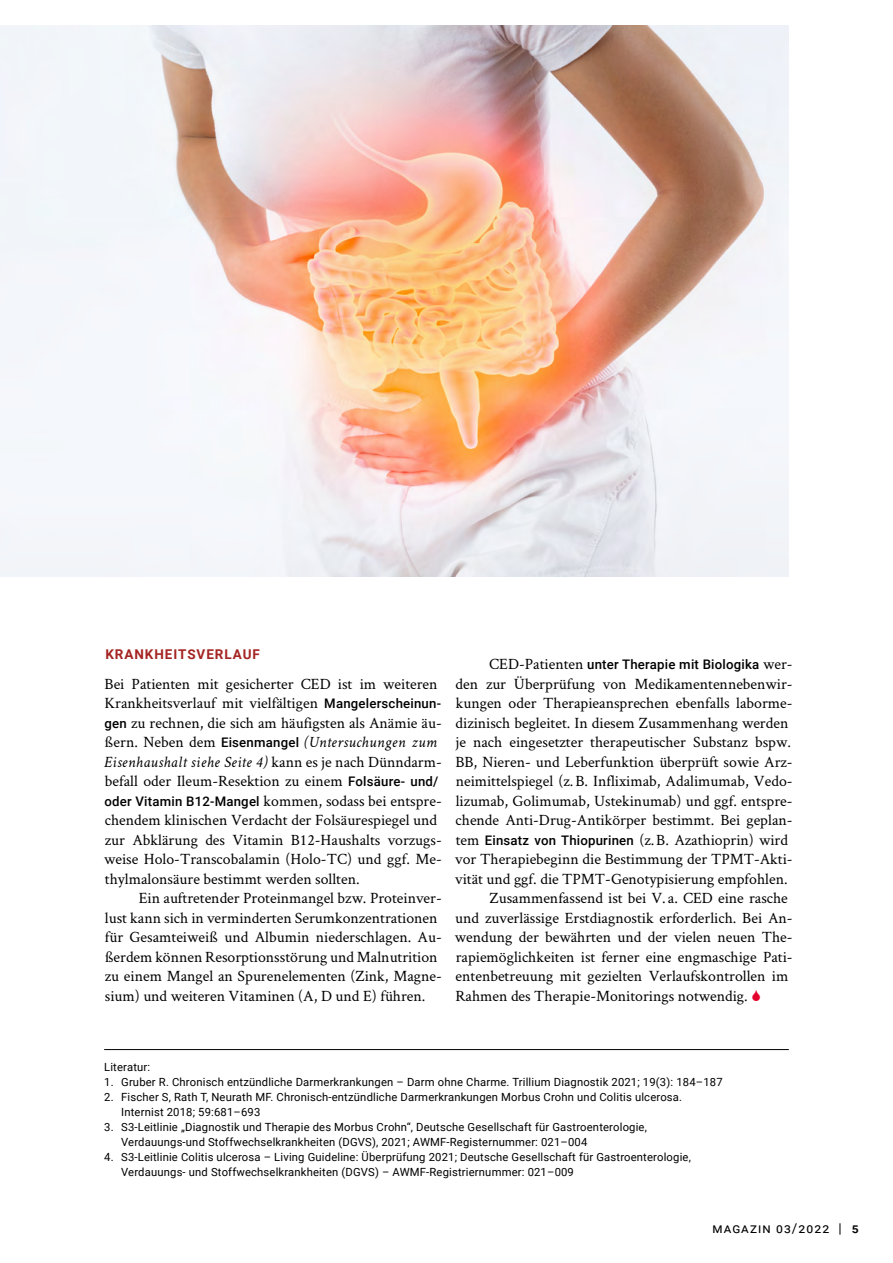
<style>
.page{position:relative;width:893px;height:1263px;background:#fff}
.page>*{position:absolute;margin:0;border:0;box-sizing:border-box;transform-origin:0 0}
.t1{font:15.75px/19.5px "Crimson Text";color:#000}
.t2{font:700 13.5px "Roboto";letter-spacing:.07em;color:#a42422}
.t3{font:13.5px "Roboto";color:#000}
.t4{font:500 13.2px "Roboto";letter-spacing:.015em;color:#000}
.t5{font:11.25px/15px "Roboto";letter-spacing:.015em;color:#000}
.s1{font-family:"Roboto";font-weight:500;font-size:13.2px}
.s2{font-style:italic}
.s3{font-family:"Crimson Text";font-weight:400;font-size:15.75px}
.s4{font-weight:500}
</style>
<div class="page">
<img style="left:0;top:26px;width:789px;height:550px">
<hr style="left:104px;top:1049px;width:685px;height:1px;background:#000">
<p class="t2" style="left:105px;top:645px;width:156px">KRANKHEITSVERLAUF</p>
<p class="t1" style="left:104px;top:673px;width:340px">Bei Patienten mit gesicherter CED ist im weiteren Krankheitsverlauf mit vielfältigen <span class="s1">Mangelerscheinun&shy;gen</span> zu rechnen, die sich am häufigsten als Anämie äu&shy;ßern. Neben dem <span class="s1">Eisenmangel</span> <span class="s2">(Untersuchungen zum Eisenhaushalt siehe Seite 4)</span> kann es je nach Dünndarm&shy;befall oder Ileum-Resektion zu einem <span class="s1">Folsäure- und/ oder Vitamin B12-Mangel</span> kommen, sodass bei entspre&shy;chendem klinischen Verdacht der Folsäurespiegel und zur Abklärung des Vitamin B12-Haushalts vorzugs&shy;weise Holo-Transcobalamin (Holo-TC) und ggf. Me&shy;thylmalonsäure bestimmt werden sollten.</p>
<p class="t1" style="left:105px;top:888px;width:339px;text-indent:34px">Ein auftretender Proteinmangel bzw. Proteinver&shy;lust kann sich in verminderten Serumkonzentrationen für Gesamteiweiß und Albumin niederschlagen. Au&shy;ßerdem können Resorptionsstörung und Malnutrition zu einem Mangel an Spurenelementen (Zink, Magne&shy;sium) und weiteren Vitaminen (A, D und E) führen.</p>
<p class="t4" style="left:489px;top:655px;width:305px"><span class="s3">CED-Patienten</span> unter Therapie mit Biologika <span class="s3">wer-</span></p>
<p class="t1" style="left:456px;top:673px;width:339px">den zur Überprüfung von Medikamentennebenwir-</p>
<p class="t1" style="left:456px;top:693px;width:338px">kungen oder Therapieansprechen ebenfalls laborme-</p>
<p class="t1" style="left:456px;top:712px;width:334px">dizinisch begleitet. In diesem Zusammenhang werden</p>
<p class="t1" style="left:456px;top:732px;width:337px">je nach eingesetzter therapeutischer Substanz bspw.</p>
<p class="t1" style="left:455px;top:751px;width:339px">BB, Nieren- und Leberfunktion überprüft sowie Arz-</p>
<p class="t1" style="left:456px;top:771px;width:338px">neimittelspiegel (z.B. Infliximab, Adalimumab, Vedo-</p>
<p class="t1" style="left:456px;top:790px;width:338px">lizumab, Golimumab, Ustekinumab) und ggf. entspre-</p>
<p class="t1" style="left:456px;top:810px;width:339px">chende Anti-Drug-Antikörper bestimmt. Bei geplan-</p>
<p class="t1" style="left:456px;top:829px;width:334px">tem <span class="s1">Einsatz von Thiopurinen</span> (z.B. Azathioprin) wird</p>
<p class="t1" style="left:455px;top:849px;width:339px">vor Therapiebeginn die Bestimmung der TPMT-Akti-</p>
<p class="t1" style="left:455px;top:868px;width:334px">vität und ggf. die TPMT-Genotypisierung empfohlen.</p>
<p class="t1" style="left:490px;top:888px;width:300px">Zusammenfassend ist bei V. a. CED eine rasche</p>
<p class="t1" style="left:455px;top:907px;width:339px">und zuverlässige Erstdiagnostik erforderlich. Bei An-</p>
<p class="t1" style="left:455px;top:927px;width:339px">wendung der bewährten und der vielen neuen The-</p>
<p class="t1" style="left:456px;top:946px;width:338px">rapiemöglichkeiten ist ferner eine engmaschige Pati-</p>
<p class="t1" style="left:456px;top:966px;width:334px">entenbetreuung mit gezielten Verlaufskontrollen im</p>
<p class="t1" style="left:455px;top:985px;width:294px">Rahmen des Therapie-Monitorings notwendig.</p>
<p class="t5" style="left:104px;top:1059px;width:48px">Literatur:</p>
<p class="t5" style="left:104px;top:1074px;width:620px">1. Gruber R. Chronisch entzündliche Darmerkrankungen – Darm ohne Charme. Trillium Diagnostik 2021; 19(3): 184–187</p>
<p class="t5" style="left:121px;top:1089px;width:562px;text-indent:-17px">2. Fischer S, Rath T, Neurath MF. Chronisch-entzündliche Darmerkrankungen Morbus Crohn und Colitis ulcerosa.<br>Internist 2018; 59:681–693</p>
<p class="t5" style="left:121px;top:1119px;width:527px;text-indent:-17px">3. S3-Leitlinie „Diagnostik und Therapie des Morbus Crohn“, Deutsche Gesellschaft für Gastroenterologie,<br>Verdauungs-und Stoffwechselkrankheiten (DGVS), 2021; AWMF-Registernummer: 021–004</p>
<p class="t5" style="left:121px;top:1149px;width:571px;text-indent:-17px">4. S3-Leitlinie Colitis ulcerosa – Living Guideline: Überprüfung 2021; Deutsche Gesellschaft für Gastroenterologie,<br>Verdauungs- und Stoffwechselkrankheiten (DGVS) – AWMF-Registriernummer: 021–009</p>
<p class="t3" style="left:712px;top:1219px;width:148px">magazin 03/2022 | <span class="s4">5</span></p>
</div>
